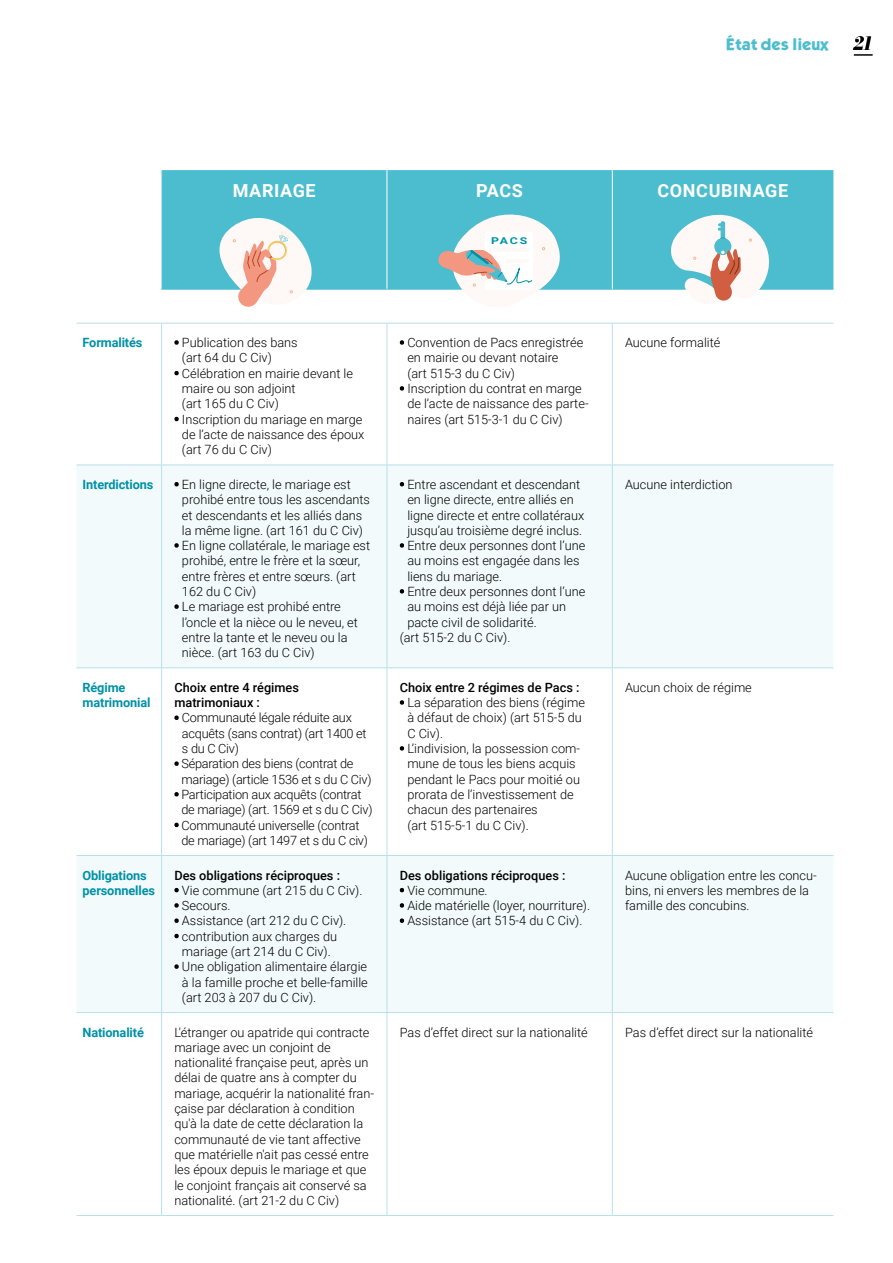
<style>
.page{position:relative;width:893px;height:1263px;background:#fff}
.page>*{position:absolute;margin:0;border:0;box-sizing:border-box;transform-origin:0 0}
.t1{font:700 18px "Roboto";letter-spacing:.035em;color:#fff}
.t2{font:italic 800 18px "Bodoni Moda 18 pt";color:#000;scale:.9 1}
.t3{font:14.25px "Kabel Bd Normal";letter-spacing:-.05em;color:#4bbdcf}
.t4{font:300 12.75px/15.3px "Roboto";color:#000}
.t5{font:300 12.75px/15.3px "Roboto";letter-spacing:-.02em;color:#000}
.t6{font:500 12.75px/15.3px "Roboto";color:#000}
.t7{font:700 12.75px/15.3px "Roboto";letter-spacing:-.01em;color:#0091a7}
.t8{font:700 9.45px "Roboto";color:#0091a7;scale:1.3 1}
.s1{font-weight:500}
</style>
<div class="page">
<svg style="left:854px;top:55px;width:18px;height:1px"></svg>
<div style="left:162px;top:170px;width:671px;height:119px;background:#4bbdcf"></div>
<svg style="left:77px;top:465px;width:756px;height:547px;fill:#f3fafb"></svg>
<hr style="left:161px;top:289px;width:226px;height:1px;background:#4bbdcf">
<hr style="left:387px;top:289px;width:225px;height:1px;background:#4bbdcf">
<hr style="left:612px;top:289px;width:221px;height:1px;background:#4bbdcf">
<hr style="left:387px;top:170px;width:1px;height:119px;background:#fff">
<hr style="left:612px;top:170px;width:1px;height:119px;background:#fff">
<hr style="left:161px;top:324px;width:1px;height:140px;background:#b7e0e9">
<hr style="left:387px;top:324px;width:1px;height:140px;background:#b7e0e9">
<hr style="left:612px;top:324px;width:1px;height:140px;background:#b7e0e9">
<hr style="left:77px;top:464px;width:85px;height:1px;background:#b7e0e9">
<hr style="left:162px;top:464px;width:225px;height:1px;background:#b7e0e9">
<hr style="left:161px;top:465px;width:1px;height:202px;background:#b7e0e9">
<hr style="left:387px;top:464px;width:225px;height:1px;background:#b7e0e9">
<hr style="left:387px;top:465px;width:1px;height:202px;background:#b7e0e9">
<hr style="left:612px;top:464px;width:221px;height:1px;background:#b7e0e9">
<hr style="left:612px;top:465px;width:1px;height:202px;background:#b7e0e9">
<hr style="left:77px;top:667px;width:85px;height:1px;background:#b7e0e9">
<hr style="left:162px;top:667px;width:225px;height:1px;background:#b7e0e9">
<hr style="left:161px;top:668px;width:1px;height:187px;background:#b7e0e9">
<hr style="left:387px;top:667px;width:225px;height:1px;background:#b7e0e9">
<hr style="left:387px;top:668px;width:1px;height:187px;background:#b7e0e9">
<hr style="left:612px;top:667px;width:221px;height:1px;background:#b7e0e9">
<hr style="left:612px;top:668px;width:1px;height:187px;background:#b7e0e9">
<hr style="left:77px;top:855px;width:85px;height:1px;background:#b7e0e9">
<hr style="left:162px;top:855px;width:225px;height:1px;background:#b7e0e9">
<hr style="left:161px;top:856px;width:1px;height:156px;background:#b7e0e9">
<hr style="left:387px;top:855px;width:225px;height:1px;background:#b7e0e9">
<hr style="left:387px;top:856px;width:1px;height:156px;background:#b7e0e9">
<hr style="left:612px;top:855px;width:221px;height:1px;background:#b7e0e9">
<hr style="left:612px;top:856px;width:1px;height:156px;background:#b7e0e9">
<hr style="left:77px;top:1012px;width:85px;height:1px;background:#b7e0e9">
<hr style="left:162px;top:1012px;width:225px;height:1px;background:#b7e0e9">
<hr style="left:161px;top:1013px;width:1px;height:202px;background:#b7e0e9">
<hr style="left:387px;top:1012px;width:225px;height:1px;background:#b7e0e9">
<hr style="left:387px;top:1013px;width:1px;height:202px;background:#b7e0e9">
<hr style="left:612px;top:1012px;width:221px;height:1px;background:#b7e0e9">
<hr style="left:612px;top:1013px;width:1px;height:202px;background:#b7e0e9">
<hr style="left:77px;top:1215px;width:85px;height:1px;background:#b7e0e9">
<hr style="left:162px;top:1215px;width:225px;height:1px;background:#b7e0e9">
<hr style="left:387px;top:1215px;width:225px;height:1px;background:#b7e0e9">
<hr style="left:612px;top:1215px;width:221px;height:1px;background:#b7e0e9">
<hr style="left:161px;top:170px;width:1px;height:119px;background:#b7e0e9">
<hr style="left:77px;top:323px;width:85px;height:1px;background:#b7e0e9">
<hr style="left:162px;top:323px;width:225px;height:1px;background:#b7e0e9">
<hr style="left:387px;top:323px;width:225px;height:1px;background:#b7e0e9">
<hr style="left:612px;top:323px;width:221px;height:1px;background:#b7e0e9">
<svg style="left:216px;top:216px;width:102px;height:91px"></svg>
<svg style="left:435px;top:210px;width:128px;height:80px"></svg>
<hr style="left:489px;top:248px;width:40px;height:3px;background:#fef8f6">
<hr style="left:506px;top:259px;width:22px;height:3px;background:#fef8f6">
<svg style="left:659px;top:212px;width:127px;height:89px"></svg>
<p class="t3" style="left:726px;top:34px;width:104px">État des lieux</p>
<h1 class="t2" style="left:854px;top:31px;width:22px">21</h1>
<h1 class="t1" style="left:233px;top:178px;width:85px">MARIAGE</h1>
<h1 class="t1" style="left:476px;top:178px;width:48px">PACS</h1>
<h1 class="t1" style="left:657px;top:178px;width:132px">CONCUBINAGE</h1>
<p class="t8" style="left:491px;top:234px;width:29px">PACS</p>
<p class="t7" style="left:83px;top:334px;width:61px">Formalités</p>
<p class="t4" style="left:182px;top:334px;width:117px;text-indent:-8px"><span class="s1">•</span> Publication des bans (art 64 du C Civ)</p>
<p class="t4" style="left:182px;top:365px;width:173px;text-indent:-8px"><span class="s1">•</span> Célébration en mairie devant le maire ou son adjoint<br>(art 165 du C Civ)</p>
<p class="t4" style="left:182px;top:411px;width:184px;text-indent:-8px"><span class="s1">•</span> Inscription du mariage en marge de l’acte de naissance des époux (art 76 du C Civ)</p>
<p class="t7" style="left:83px;top:476px;width:72px">Interdictions</p>
<p class="t4" style="left:182px;top:476px;width:190px;text-indent:-8px"><span class="s1">•</span> En ligne directe, le mariage est prohibé entre tous les ascendants et descendants et les alliés dans la même ligne. (art 161 du C Civ)</p>
<p class="t4" style="left:182px;top:537px;width:190px;text-indent:-8px"><span class="s1">•</span> En ligne collatérale, le mariage est prohibé, entre le frère et la sœur, entre frères et entre sœurs. (art<br>162 du C Civ)</p>
<p class="t4" style="left:182px;top:599px;width:178px;text-indent:-8px"><span class="s1">•</span> Le mariage est prohibé entre l’oncle et la nièce ou le neveu, et entre la tante et le neveu ou la nièce. (art 163 du C Civ)</p>
<p class="t7" style="left:83px;top:679px;width:69px">Régime matrimonial</p>
<p class="t6" style="left:174px;top:679px;width:126px">Choix entre 4 régimes matrimoniaux :</p>
<p class="t5" style="left:182px;top:710px;width:186px;text-indent:-8px"><span class="s1">•</span> Communauté légale réduite aux acquêts (sans contrat) (art 1400 et s du C Civ)</p>
<p class="t5" style="left:181px;top:756px;width:192px;text-indent:-7px"><span class="s1">•</span> Séparation des biens (contrat de mariage) (article 1536 et s du C Civ)</p>
<p class="t5" style="left:181px;top:786px;width:193px;text-indent:-7px"><span class="s1">•</span> Participation aux acquêts (contrat de mariage) (art. 1569 et s du C Civ)</p>
<p class="t5" style="left:181px;top:817px;width:188px;text-indent:-7px"><span class="s1">•</span> Communauté universelle (contrat de mariage) (art 1497 et s du C civ)</p>
<p class="t7" style="left:83px;top:867px;width:74px">Obligations personnelles</p>
<p class="t6" style="left:174px;top:867px;width:167px">Des obligations réciproques :</p>
<p class="t4" style="left:174px;top:882px;width:190px"><span class="s1">•</span> Vie commune (art 215 du C Civ).</p>
<p class="t4" style="left:174px;top:897px;width:58px"><span class="s1">•</span> Secours.</p>
<p class="t4" style="left:174px;top:913px;width:173px"><span class="s1">•</span> Assistance (art 212 du C Civ).</p>
<p class="t4" style="left:174px;top:928px;width:164px;text-align:center"><span class="s1">•</span> contribution aux charges du mariage (art 214 du C Civ).</p>
<p class="t4" style="left:182px;top:959px;width:187px;text-align:justify;text-indent:-8px"><span class="s1">•</span> Une obligation alimentaire élargie à la famille proche et belle-famille (art 203 à 207 du C Civ).</p>
<p class="t4" style="left:407px;top:334px;width:177px;text-indent:-8px"><span class="s1">•</span> Convention de Pacs enregistrée en mairie ou devant notaire<br>(art 515-3 du C Civ)</p>
<p class="t4" style="left:407px;top:380px;width:183px;text-indent:-8px"><span class="s1">•</span> Inscription du contrat en marge de l’acte de naissance des parte&shy;naires (art 515-3-1 du C Civ)</p>
<p class="t4" style="left:400px;top:476px;width:186px;text-align:center"><span class="s1">•</span> Entre ascendant et descendant en ligne directe, entre alliés en ligne directe et entre collatéraux jusqu’au troisième degré inclus.</p>
<p class="t4" style="left:407px;top:537px;width:179px;text-indent:-8px"><span class="s1">•</span> Entre deux personnes dont l’une au moins est engagée dans les liens du mariage.</p>
<p class="t4" style="left:400px;top:583px;width:187px"><span class="s1">•</span> Entre deux personnes dont l’une</p>
<p class="t4" style="left:407px;top:599px;width:160px">au moins est déjà liée par un</p>
<p class="t4" style="left:407px;top:614px;width:131px">pacte civil de solidarité.</p>
<p class="t4" style="left:400px;top:629px;width:112px">(art 515-2 du C Civ).</p>
<p class="t6" style="left:400px;top:679px;width:181px">Choix entre 2 régimes de Pacs :</p>
<p class="t4" style="left:407px;top:694px;width:179px;text-indent:-8px"><span class="s1">•</span> La séparation des biens (régime à défaut de choix) (art 515-5 du<br>C Civ).</p>
<p class="t4" style="left:407px;top:740px;width:174px;text-indent:-8px"><span class="s1">•</span> L’indivision, la possession com&shy;mune de tous les biens acquis pendant le Pacs pour moitié ou prorata de l’investissement de chacun des partenaires<br>(art 515-5-1 du C Civ).</p>
<p class="t6" style="left:400px;top:867px;width:167px">Des obligations réciproques :</p>
<p class="t4" style="left:400px;top:882px;width:89px"><span class="s1">•</span> Vie commune.</p>
<p class="t4" style="left:400px;top:897px;width:192px"><span class="s1">•</span> Aide matérielle (loyer, nourriture).</p>
<p class="t4" style="left:400px;top:913px;width:184px"><span class="s1">•</span> Assistance (art 515-4 du C Civ).</p>
<p class="t4" style="left:625px;top:334px;width:97px">Aucune formalité</p>
<p class="t4" style="left:625px;top:476px;width:109px">Aucune interdiction</p>
<p class="t4" style="left:625px;top:679px;width:128px">Aucun choix de régime</p>
<p class="t4" style="left:625px;top:867px;width:193px">Aucune obligation entre les concu&shy;bins, ni envers les membres de la famille des concubins.</p>
<p class="t7" style="left:83px;top:1024px;width:63px">Nationalité</p>
<p class="t4" style="left:174px;top:1024px;width:201px">L'étranger ou apatride qui contracte mariage avec un conjoint de nationalité française peut, après un délai de quatre ans à compter du mariage, acquérir la nationalité fran&shy;çaise par déclaration à condition qu'à la date de cette déclaration la communauté de vie tant affective que matérielle n'ait pas cessé entre les époux depuis le mariage et que le conjoint français ait conservé sa nationalité. (art 21-2 du C Civ)</p>
<p class="t4" style="left:400px;top:1024px;width:190px">Pas d’effet direct sur la nationalité</p>
<p class="t4" style="left:625px;top:1024px;width:190px">Pas d’effet direct sur la nationalité</p>
</div>
